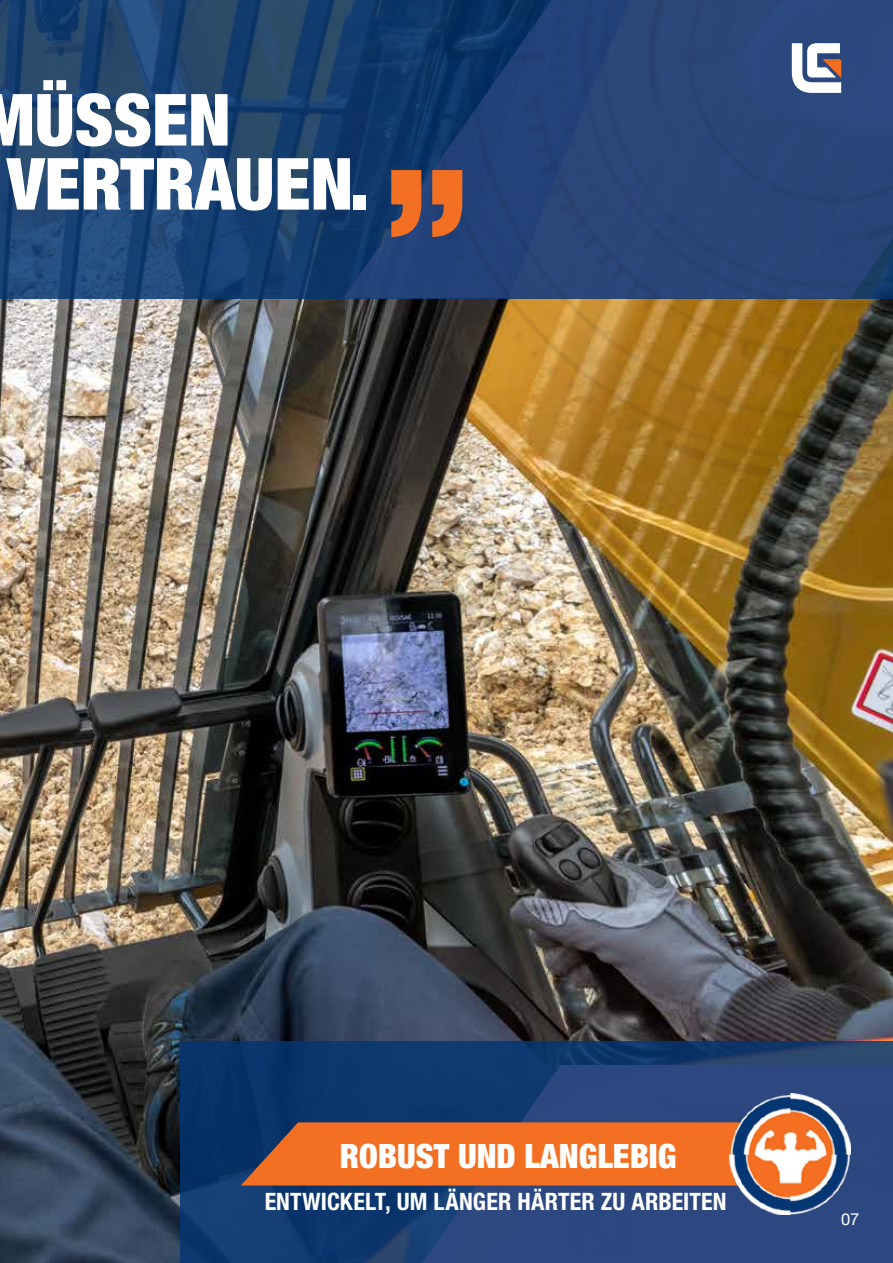
<style>
.page{position:relative;width:893px;height:1263px;background:#fff}
.page>*{position:absolute;margin:0;border:0;box-sizing:border-box;transform-origin:0 0}
.t1{font:900 condensed 178.95px "Helvetica Neue LT Pro";color:#f36f21}
.t2{font:900 condensed 72px/64.1px "Helvetica Neue LT Pro";color:#fff}
.t3{font:900 condensed 33.6px "Helvetica Neue LT Pro";color:#fff}
.t4{font:700 condensed 24px "Helvetica Neue LT Pro";letter-spacing:.005em;color:#fff}
.t5{font:16.5px "Helvetica Neue";color:#fff}
</style>
<div class="page">
<img style="left:0;top:298px;width:893px;height:965px">
<svg style="left:180px;top:1042px;width:713px;height:221px;background:#0e376b"></svg>
<svg style="left:343px;top:1065px;width:550px;height:198px;background:#25447b"></svg>
<svg style="left:0;top:0;width:64px;height:298px;background:#214672"></svg>
<img style="left:64px;top:0;width:829px;height:637px">
<svg style="left:241px;top:1122px;width:489px;height:63px;background:#e36b25"></svg>
<img style="left:730px;top:1093px;width:120px;height:121px">
<h2 class="t2" style="left:7px;top:88px;width:364px;text-indent:-27px">MÜSSEN<br>VERTRAUEN.</h2>
<h1 class="t1" style="left:384px;top:127px;width:88px">”</h1>
<h3 class="t3" style="left:340px;top:1136px;width:338px">ROBUST UND LANGLEBIG</h3>
<p class="t4" style="left:265px;top:1187px;width:463px">ENTWICKELT, UM LÄNGER HÄRTER ZU ARBEITEN</p>
<p class="t5" style="left:841px;top:1209px;width:20px">07</p>
</div>
